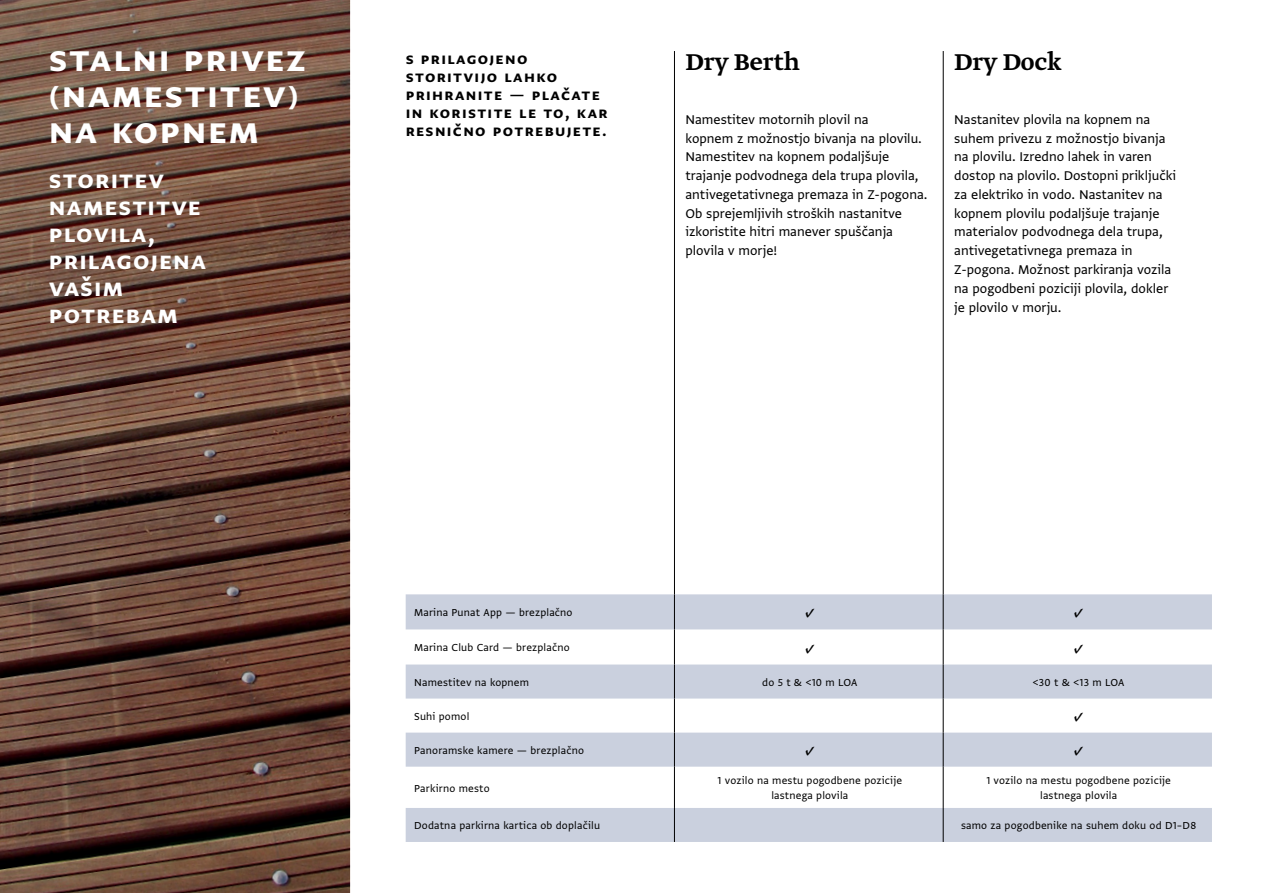
<style>
.page{position:relative;width:1263px;height:893px;background:#fff}
.page>*{position:absolute;margin:0;border:0;box-sizing:border-box;transform-origin:0 0}
.t1{font:42px/36px "Greta Sans Std Bld";letter-spacing:.04em;color:#fff}
.t2{font:28.5px/27px "Greta Sans Std Bld";letter-spacing:.04em;color:#fff}
.t3{font:500 27px "Greta Text Pro";color:#000}
.t4{font:24px "Greta Sans Std Bld";color:#000}
.Basic_Body_1{font:18px/18px "Greta Sans Std Bld";letter-spacing:.075em;color:#000}
.Basic_Body_1-2{font:15px/18.8px "Greta Sans Std";color:#000}
.t5{font:12px/15.8px "Greta Sans Std";letter-spacing:.015em;color:#000;text-align:center}
</style>
<div class="page">
<svg style="left:406px;top:594px;width:806px;height:248px;fill:#cad0de"></svg>
<hr style="left:674px;top:594px;width:1px;height:35px;background:#000">
<hr style="left:943px;top:594px;width:1px;height:35px;background:#000">
<hr style="left:674px;top:629px;width:1px;height:35px;background:#000">
<hr style="left:943px;top:629px;width:1px;height:35px;background:#000">
<hr style="left:674px;top:664px;width:1px;height:35px;background:#000">
<hr style="left:943px;top:664px;width:1px;height:35px;background:#000">
<hr style="left:674px;top:699px;width:1px;height:34px;background:#000">
<hr style="left:943px;top:699px;width:1px;height:34px;background:#000">
<hr style="left:674px;top:733px;width:1px;height:34px;background:#000">
<hr style="left:943px;top:733px;width:1px;height:34px;background:#000">
<hr style="left:674px;top:767px;width:1px;height:41px;background:#000">
<hr style="left:943px;top:767px;width:1px;height:41px;background:#000">
<hr style="left:674px;top:808px;width:1px;height:34px;background:#000">
<hr style="left:943px;top:808px;width:1px;height:34px;background:#000">
<hr style="left:674px;top:51px;width:1px;height:543px;background:#000">
<hr style="left:943px;top:51px;width:1px;height:543px;background:#000">
<svg style="left:0;top:0;width:350px;height:893px;background:#674739"></svg>
<p class="t1" style="left:49px;top:40px;width:259px">STALNI PRIVEZ (NAMESTITEV)<br>NA KOPNEM</p>
<p class="t2" style="left:49px;top:166px;width:153px">Storitev namestitve plovila,</p>
<p class="t2" style="left:49px;top:247px;width:159px">prilagojena vašim potrebam</p>
<p class="Basic_Body_1" style="left:406px;top:49px;width:204px">S prilagojeno storitvijo lahko prihranite — plačate in koristite le to, kar resnično potrebujete.</p>
<p class="t3" style="left:685px;top:45px;width:116px">Dry Berth</p>
<p class="Basic_Body_1-2" style="left:685px;top:110px;width:244px">Namestitev motornih plovil na<br>kopnem z možnostjo bivanja na plovilu.<br>Namestitev na kopnem podaljšuje trajanje podvodnega dela trupa plovila, antivegetativnega premaza in Z-pogona.<br>Ob sprejemljivih stroških nastanitve izkoristite hitri manever spuščanja plovila v morje!</p>
<p class="t3" style="left:954px;top:45px;width:109px">Dry Dock</p>
<p class="Basic_Body_1-2" style="left:954px;top:110px;width:223px">Nastanitev plovila na kopnem na suhem privezu z možnostjo bivanja na plovilu. Izredno lahek in varen dostop na plovilo. Dostopni priključki za elektriko in vodo. Nastanitev na kopnem plovilu podaljšuje trajanje materialov podvodnega dela trupa, antivegetativnega premaza in Z-pogona. Možnost parkiranja vozila na pogodbeni poziciji plovila, dokler je plovilo v morju.</p>
<p class="t5" style="left:414px;top:604px;width:160px">Marina Punat App — brezplačno</p>
<p class="t4" style="left:805px;top:599px;width:12px">✓</p>
<p class="t4" style="left:1073px;top:599px;width:12px">✓</p>
<p class="t5" style="left:414px;top:640px;width:157px">Marina Club Card — brezplačno</p>
<p class="t4" style="left:805px;top:634px;width:12px">✓</p>
<p class="t4" style="left:1073px;top:634px;width:12px">✓</p>
<p class="t5" style="left:414px;top:674px;width:116px">Namestitev na kopnem</p>
<p class="t5" style="left:762px;top:674px;width:97px">do 5 t &amp; &lt;10 m LOA</p>
<p class="t5" style="left:1033px;top:674px;width:93px">&lt;30 t &amp; &lt;13 m LOA</p>
<p class="t5" style="left:414px;top:708px;width:57px">Suhi pomol</p>
<p class="t4" style="left:1073px;top:703px;width:12px">✓</p>
<p class="t5" style="left:414px;top:742px;width:171px">Panoramske kamere — brezplačno</p>
<p class="t4" style="left:805px;top:737px;width:12px">✓</p>
<p class="t4" style="left:1073px;top:737px;width:12px">✓</p>
<p class="t5" style="left:414px;top:780px;width:77px">Parkirno mesto</p>
<p class="t5" style="left:717px;top:772px;width:186px">1 vozilo na mestu pogodbene pozicije lastnega plovila</p>
<p class="t5" style="left:986px;top:772px;width:186px">1 vozilo na mestu pogodbene pozicije lastnega plovila</p>
<p class="t5" style="left:414px;top:817px;width:187px">Dodatna parkirna kartica ob doplačilu</p>
<p class="t5" style="left:961px;top:817px;width:237px">samo za pogodbenike na suhem doku od D1–D8</p>
</div>
